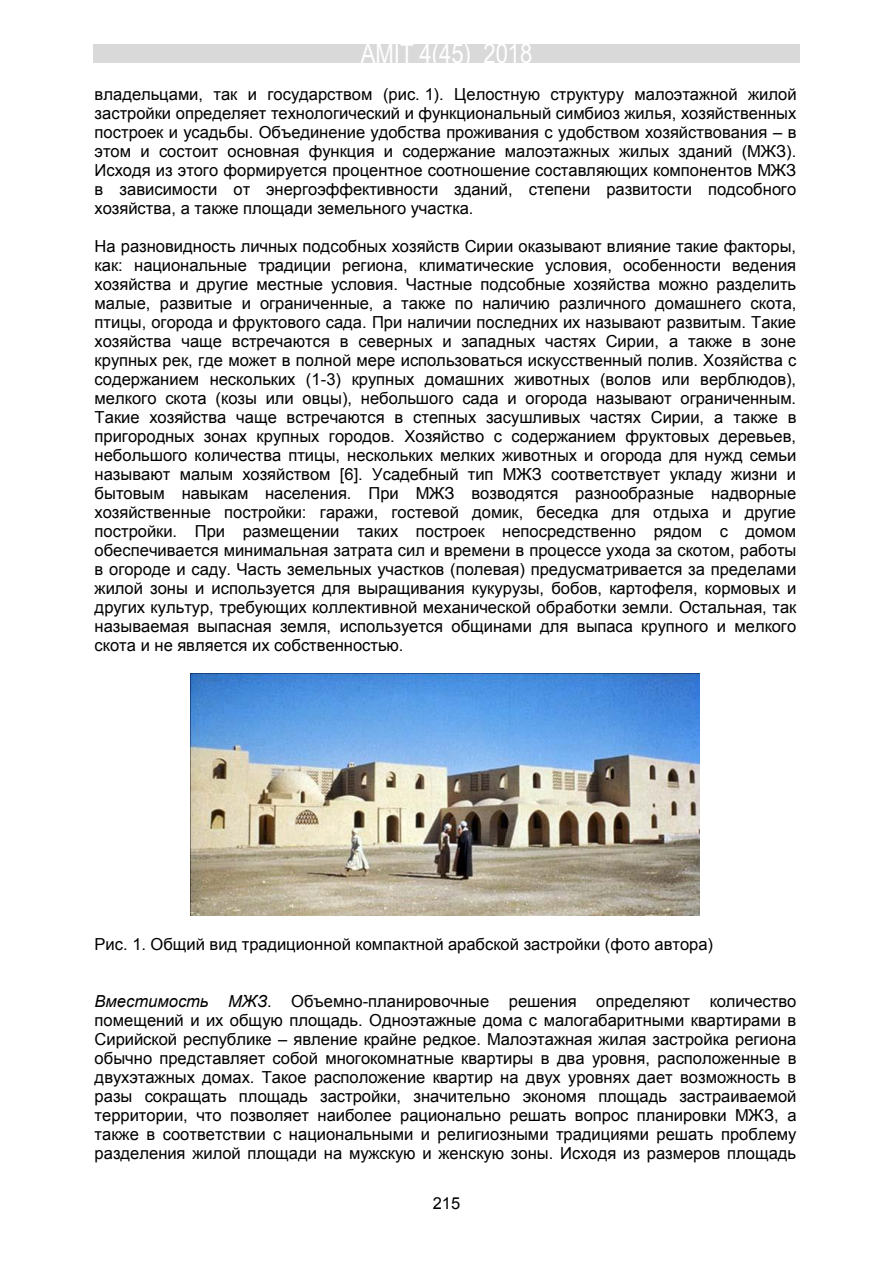
<style>
.page{position:relative;width:893px;height:1263px;background:#fff}
.page>*{position:absolute;margin:0;border:0;box-sizing:border-box;transform-origin:0 0}
.t1{font:27px "Arial Narrow";color:#fff}
.t2{font:16.5px/18.9px "Arial";color:#000;text-align:justify}
.t3{font:16.5px "Arial";color:#000}
.s1{font-style:inherit}
.s2{font-style:italic}
</style>
<div class="page">
<div style="left:93px;top:44px;width:707px;height:19px;background:#d9d9d9"></div>
<img style="left:191px;top:673px;width:509px;height:243px">
<h1 class="t1" style="left:361px;top:34px;width:173px">AMIT 4(45) 2018</h1>
<p class="t2" style="left:95px;top:85px;width:703px">владельцами, так и государством (рис. <span class="s1">1).</span> Целостную структуру малоэтажной жилой застройки определяет технологический и функциональный симбиоз жилья, хозяйственных построек и усадьбы. Объединение удобства проживания с удобством хозяйствования – в этом и состоит основная функция и содержание малоэтажных жилых зданий (МЖЗ).<br>Исходя из этого формируется процентное соотношение составляющих компонентов МЖЗ в зависимости от энергоэффективности зданий, степени развитости подсобного хозяйства, а также площади земельного участка.</p>
<p class="t2" style="left:95px;top:237px;width:703px">На разновидность личных подсобных хозяйств Сирии оказывают влияние такие факторы, как: национальные традиции региона, климатические условия, особенности ведения хозяйства и другие местные условия. Частные подсобные хозяйства можно разделить малые, развитые и ограниченные, а также по наличию различного домашнего скота, птицы, огорода и фруктового сада. При наличии последних их называют развитым. Такие хозяйства чаще встречаются в северных и западных частях Сирии, а также в зоне крупных рек, где может в полной мере использоваться искусственный полив. Хозяйства с содержанием нескольких (1<span class="s1">-</span>3) крупных домашних животных (волов или верблюдов), мелкого скота (козы или овцы), небольшого сада и огорода называют ограниченным.<br>Такие хозяйства чаще встречаются в степных засушливых частях Сирии, а также в пригородных зонах крупных городов. Хозяйство с содержанием фруктовых деревьев, небольшого количества птицы, нескольких мелких животных и огорода для нужд семьи называют малым хозяйством [6]. Усадебный тип МЖЗ соответствует укладу жизни и бытовым навыкам населения. При МЖЗ возводятся разнообразные надворные хозяйственные постройки: гаражи, гостевой домик, беседка для отдыха и другие постройки. При размещении таких построек непосредственно рядом с домом обеспечивается минимальная затрата сил и времени в процессе ухода за скотом, работы в огороде и саду. Часть земельных участков (полевая) предусматривается за пределами жилой зоны и используется для выращивания кукурузы, бобов, картофеля, кормовых и других культур, требующих коллективной механической обработки земли. Остальная, так называемая выпасная земля, используется общинами для выпаса крупного и мелкого скота и не является их собственностью.</p>
<p class="t2" style="left:95px;top:935px;width:620px">Рис. 1. Общий вид традиционной компактной арабской застройки (фото автора)</p>
<p class="t2" style="left:95px;top:992px;width:703px"><span class="s2">Вместимость МЖЗ</span>. Объемно<span class="s1">-</span>планировочные решения определяют количество помещений и их общую площадь. Одноэтажные дома с малогабаритными квартирами в Сирийской республике – явление крайне редкое. Малоэтажная жилая застройка региона обычно представляет собой многокомнатные квартиры в два уровня, расположенные в двухэтажных домах. Такое расположение квартир на двух уровнях дает возможность в разы сокращать площадь застройки, значительно экономя площадь застраиваемой территории, что позволяет наиболее рационально решать вопрос планировки МЖЗ, а также в соответствии с национальными и религиозными традициями решать проблему разделения жилой площади на мужскую и женскую зоны. Исходя из размеров площадь</p>
<p class="t3" style="left:433px;top:1192px;width:29px">215</p>
</div>
